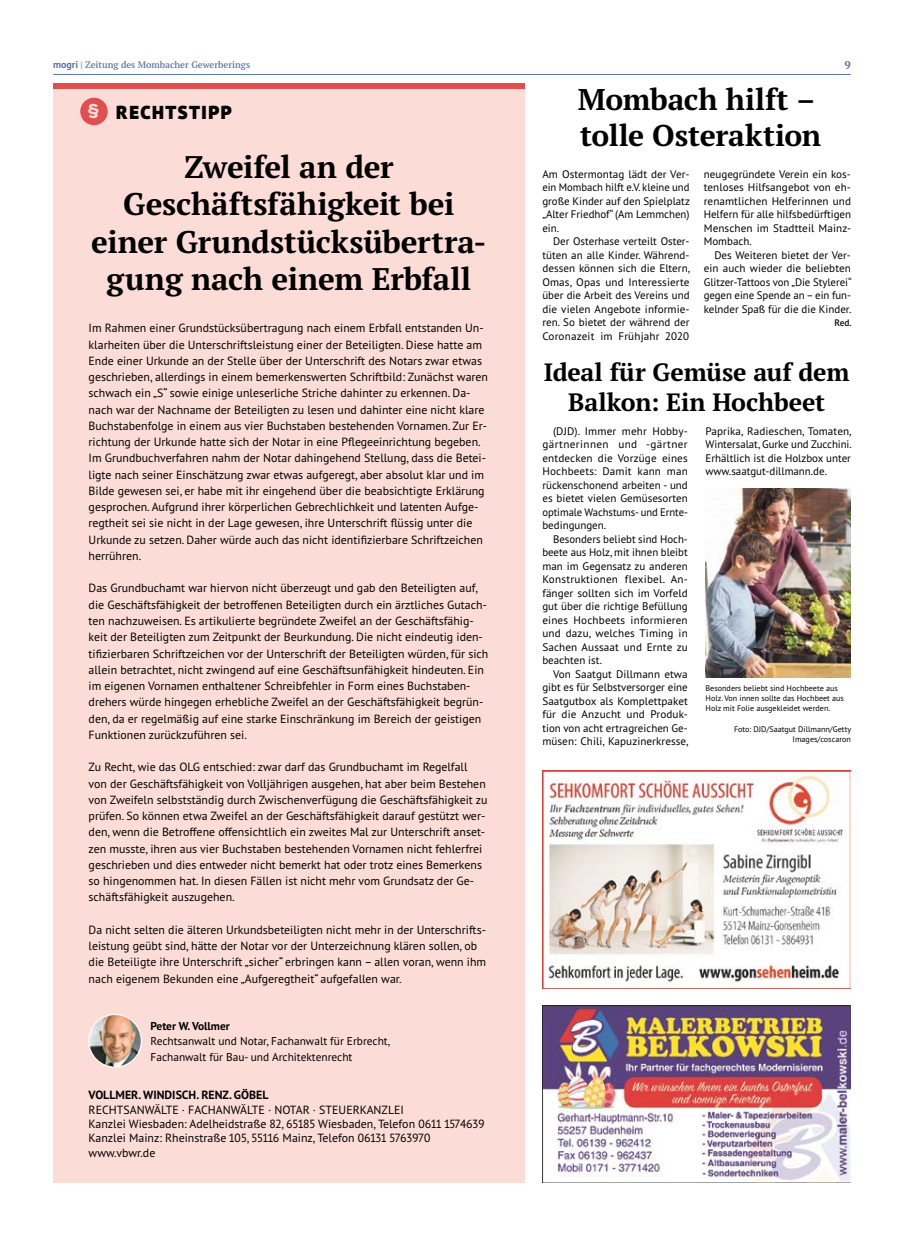
<style>
.page{position:relative;width:904px;height:1241px;background:#fff}
.page>*{position:absolute;margin:0;border:0;box-sizing:border-box;transform-origin:0 0}
.t1{font:700 31.25px/37.5px "PT Serif Pro";color:#000;text-align:center}
.t2{font:700 30px/36px "PT Serif Pro";letter-spacing:-.005em;color:#000}
.t3{font:700 25px/30px "PT Serif Pro";letter-spacing:-.005em;color:#000;text-align:center}
.t4{font:900 18.75px "PT Sans Pro";letter-spacing:.08em;color:#000}
.t5{font:11.88px/16.2px "PT Sans Pro";color:#000}
.t6{font:700 11.88px "PT Sans Pro";color:#000}
.t7{font:11.38px/15.6px "PT Sans Pro";color:#000}
.t8{font:700 11.38px "PT Sans Pro";color:#000}
.t9{font:700 11.25px "PT Serif Pro";color:#5975a6}
.t10{font:11px/13.5px "PT Sans Pro";color:#000;text-align:justify}
.t11{font:600 9.38px "PT Serif Pro";color:#5975a6}
.t12{font:600 9.38px "PT Sans Pro";color:#000}
.t13{font:8.12px/9.8px "PT Sans Pro";color:#000}
.s1{font-family:"PT Sans Pro";font-weight:700;font-size:10px}
.s2{font-family:"Gotham";font-weight:700;font-size:20px;color:#fcdcd6}
</style>
<div class="page">
<hr style="left:53px;top:74px;width:797px;height:1px;background:#5975a6">
<div style="left:53px;top:83px;width:471px;height:1099px;background:#fcdcd6"></div>
<img style="left:89px;top:1014px;width:52px;height:53px;border-radius:26px">
<div style="left:88px;top:1013px;width:54px;height:54px;border:1px solid #fef3f1;border-radius:50%"></div>
<div style="left:53px;top:83px;width:471px;height:6px;background:#df4e50"></div>
<div style="left:80px;top:98px;width:28px;height:27px;background:#df4e50;border-radius:50%"></div>
<img style="left:542px;top:1005px;width:308px;height:177px">
<img style="left:705px;top:488px;width:145px;height:189px">
<img style="left:542px;top:770px;width:308px;height:218px">
<p class="t11" style="left:53px;top:58px;width:198px"><span class="s1">mogri</span> | Zeitung des Mombacher Gewerberings</p>
<p class="t9" style="left:844px;top:57px;width:8px">9</p>
<h3 class="t4" style="left:87px;top:100px;width:146px"><span class="s2">§</span> RECHTSTIPP</h3>
<h1 class="t1" style="left:91px;top:147px;width:397px">Zweifel an der<br>Geschäftsfähigkeit bei einer Grundstücksübertra&shy;gung nach einem Erbfall</h1>
<p class="t5" style="left:89px;top:320px;width:401px">Im Rahmen einer Grundstücksübertragung nach einem Erbfall entstanden Un&shy;klarheiten über die Unterschriftsleistung einer der Beteiligten. Diese hatte am Ende einer Urkunde an der Stelle über der Unterschrift des Notars zwar etwas geschrieben, allerdings in einem bemerkenswerten Schriftbild: Zunächst waren schwach ein „S“ sowie einige unleserliche Striche dahinter zu erkennen. Da&shy;nach war der Nachname der Beteiligten zu lesen und dahinter eine nicht klare Buchstabenfolge in einem aus vier Buchstaben bestehenden Vornamen. Zur Er&shy;richtung der Urkunde hatte sich der Notar in eine Pflegeeinrichtung begeben.<br>Im Grundbuchverfahren nahm der Notar dahingehend Stellung, dass die Betei&shy;ligte nach seiner Einschätzung zwar etwas aufgeregt, aber absolut klar und im Bilde gewesen sei, er habe mit ihr eingehend über die beabsichtigte Erklärung gesprochen. Aufgrund ihrer körperlichen Gebrechlichkeit und latenten Aufge&shy;regtheit sei sie nicht in der Lage gewesen, ihre Unterschrift flüssig unter die Urkunde zu setzen. Daher würde auch das nicht identifizierbare Schriftzeichen herrühren.</p>
<p class="t5" style="left:89px;top:579px;width:401px">Das Grundbuchamt war hiervon nicht überzeugt und gab den Beteiligten auf, die Geschäftsfähigkeit der betroffenen Beteiligten durch ein ärztliches Gutach&shy;ten nachzuweisen. Es artikulierte begründete Zweifel an der Geschäftsfähig&shy;keit der Beteiligten zum Zeitpunkt der Beurkundung. Die nicht eindeutig iden&shy;tifizierbaren Schriftzeichen vor der Unterschrift der Beteiligten würden, für sich allein betrachtet, nicht zwingend auf eine Geschäftsunfähigkeit hindeuten. Ein im eigenen Vornamen enthaltener Schreibfehler in Form eines Buchstaben&shy;drehers würde hingegen erhebliche Zweifel an der Geschäftsfähigkeit begrün&shy;den, da er regelmäßig auf eine starke Einschränkung im Bereich der geistigen Funktionen zurückzuführen sei.</p>
<p class="t5" style="left:89px;top:758px;width:400px">Zu Recht, wie das OLG entschied: zwar darf das Grundbuchamt im Regelfall von der Geschäftsfähigkeit von Volljährigen ausgehen, hat aber beim Bestehen von Zweifeln selbstständig durch Zwischenverfügung die Geschäftsfähigkeit zu prüfen. So können etwa Zweifel an der Geschäftsfähigkeit darauf gestützt wer&shy;den, wenn die Betroffene offensichtlich ein zweites Mal zur Unterschrift anset&shy;zen musste, ihren aus vier Buchstaben bestehenden Vornamen nicht fehlerfrei geschrieben und dies entweder nicht bemerkt hat oder trotz eines Bemerkens so hingenommen hat. In diesen Fällen ist nicht mehr vom Grundsatz der Ge&shy;schäftsfähigkeit auszugehen.</p>
<p class="t5" style="left:89px;top:921px;width:399px">Da nicht selten die älteren Urkundsbeteiligten nicht mehr in der Unterschrifts&shy;leistung geübt sind, hätte der Notar vor der Unterzeichnung klären sollen, ob die Beteiligte ihre Unterschrift „sicher“ erbringen kann – allen voran, wenn ihm nach eigenem Bekunden eine „Aufgeregtheit“ aufgefallen war.</p>
<p class="t8" style="left:150px;top:1017px;width:81px">Peter W. Vollmer</p>
<p class="t7" style="left:150px;top:1032px;width:241px">Rechtsanwalt und Notar, Fachanwalt für Erbrecht,<br>Fachanwalt für Bau- und Architektenrecht</p>
<p class="t6" style="left:89px;top:1087px;width:181px">VOLLMER. WINDISCH. RENZ. GÖBEL</p>
<p class="t5" style="left:89px;top:1101px;width:398px;line-height:14.2px">RECHTSANWÄLTE · FACHANWÄLTE · NOTAR · STEUERKANZLEI<br>Kanzlei Wiesbaden: Adelheidstraße 82, 65185 Wiesbaden, Telefon 0611 1574639<br>Kanzlei Mainz: Rheinstraße 105, 55116 Mainz, Telefon 06131 5763970 www.vbwr.de</p>
<h2 class="t2" style="left:578px;top:81px;width:245px">Mombach hilft – tolle Osteraktion</h2>
<p class="t10" style="left:542px;top:167px;width:149px">Am Ostermontag lädt der Ver&shy;ein Mombach hilft e.V. kleine und große Kinder auf den Spielplatz „Alter Friedhof“ (Am Lemmchen) ein.</p>
<p class="t10" style="left:542px;top:234px;width:149px;text-indent:11px">Der Osterhase verteilt Oster&shy;tüten an alle Kinder. Während&shy;dessen können sich die Eltern, Omas, Opas und Interessierte über die Arbeit des Vereins und die vielen Angebote informie&shy;ren. So bietet der während der Coronazeit im Frühjahr 2020</p>
<p class="t10" style="left:703px;top:167px;width:149px">neugegründete Verein ein kos&shy;tenloses Hilfsangebot von eh&shy;renamtlichen Helferinnen und Helfern für alle hilfsbedürftigen Menschen im Stadtteil Mainz-Mombach.</p>
<p class="t10" style="left:703px;top:248px;width:149px;text-indent:11px">Des Weiteren bietet der Ver&shy;ein auch wieder die beliebten Glitzer-Tattoos von „Die Stylerei“ gegen eine Spende an – ein fun&shy;kelnder Spaß für die die Kinder.</p>
<p class="t12" style="left:834px;top:317px;width:19px">Red.</p>
<h3 class="t3" style="left:544px;top:356px;width:307px">Ideal für Gemüse auf dem<br>Balkon: Ein Hochbeet</h3>
<p class="t10" style="left:542px;top:423px;width:147px;text-indent:11px">(DJD). Immer mehr Hobby&shy;gärtnerinnen und -gärtner entdecken die Vorzüge eines Hochbeets: Damit kann man rückenschonend arbeiten - und es bietet vielen Gemüsesorten optimale Wachstums- und Ernte&shy;bedingungen.</p>
<p class="t10" style="left:542px;top:531px;width:147px;text-indent:11px">Besonders beliebt sind Hoch&shy;beete aus Holz, mit ihnen bleibt man im Gegensatz zu anderen Konstruktionen flexibel. An&shy;fänger sollten sich im Vorfeld gut über die richtige Befüllung eines Hochbeets informieren und dazu, welches Timing in Sachen Aussaat und Ernte zu beachten ist.</p>
<p class="t10" style="left:542px;top:666px;width:148px;text-indent:11px">Von Saatgut Dillmann etwa gibt es für Selbstversorger eine Saatgutbox als Komplettpaket für die Anzucht und Produk&shy;tion von acht ertragreichen Ge&shy;müsen: Chili, Kapuzinerkresse,</p>
<p class="t10" style="left:705px;top:423px;width:148px">Paprika, Radieschen, Tomaten, Wintersalat, Gurke und Zucchini.<br>Erhältlich ist die Holzbox unter www.saatgut-dillmann.de.</p>
<p class="t13" style="left:705px;top:683px;width:140px">Besonders beliebt sind Hochbeete aus<br>Holz. Von innen sollte das Hochbeet aus<br>Holz mit Folie ausgekleidet werden.</p>
<p class="t13" style="left:734px;top:723px;width:119px;text-align:right">Foto: DJD/Saatgut Dillmann/Getty<br>Images/coscaron</p>
</div>
